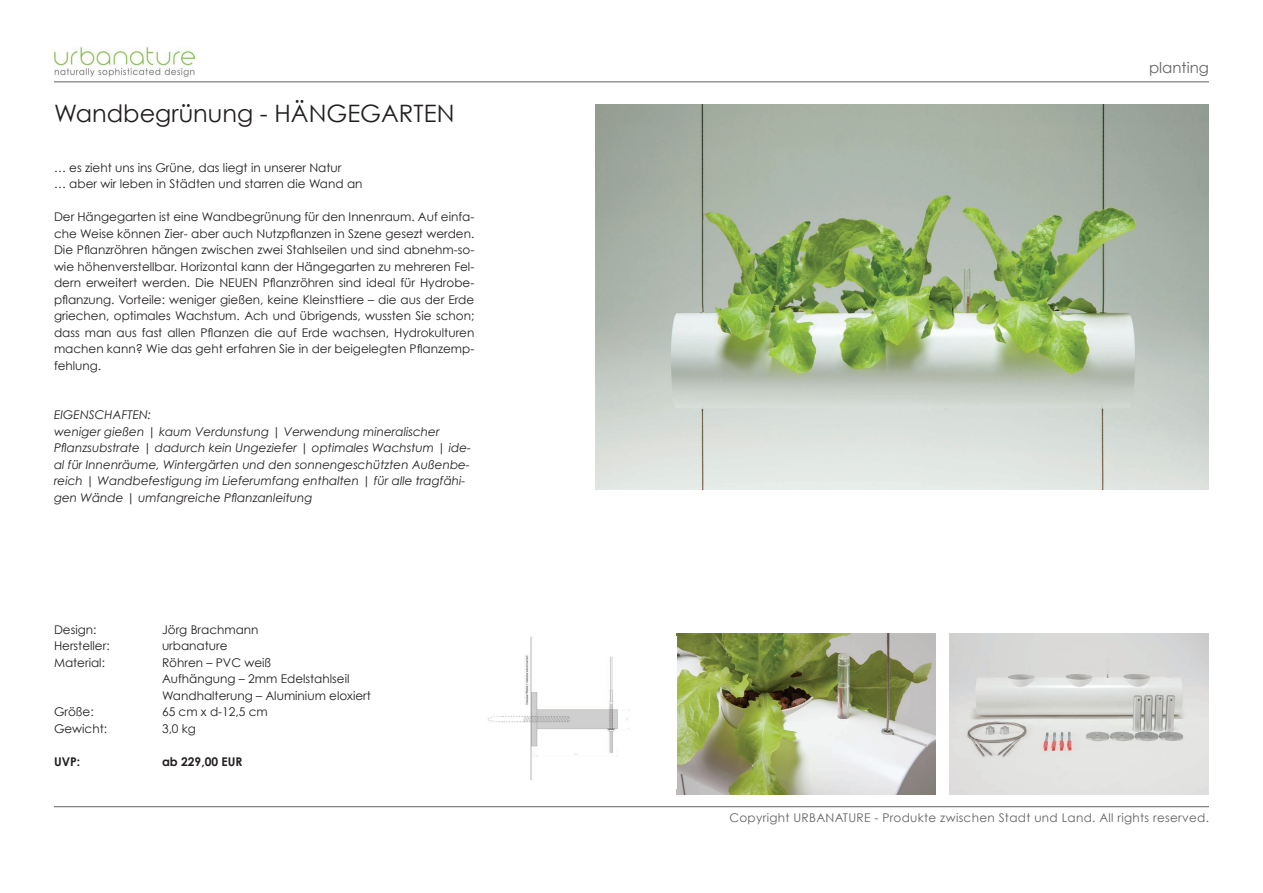
<style>
.page{position:relative;width:1263px;height:893px;background:#fff}
.page>*{position:absolute;margin:0;border:0;box-sizing:border-box;transform-origin:0 0}
.t1{font:24px "Century Gothic";color:#231f20}
.t2{font:15px "Century Gothic";color:#646362}
.t3{font:12px/16.5px "Century Gothic";color:#231f20}
.t4{font:italic 12px/16.5px "Century Gothic";color:#231f20}
.t5{font:12px "Century Gothic";letter-spacing:.025em;color:#646362}
.t6{font:700 12px "Century Gothic";color:#231f20}
</style>
<div class="page">
<hr style="left:54px;top:82px;width:1155px;height:1px;background:#646362">
<hr style="left:54px;top:806px;width:1155px;height:1px;background:#646362">
<img style="left:595px;top:104px;width:614px;height:385px">
<img style="left:676px;top:634px;width:259px;height:160px">
<img style="left:54px;top:47px;width:140px;height:31px">
<img style="left:949px;top:634px;width:260px;height:160px">
<img style="left:488px;top:636px;width:141px;height:145px">
<h1 class="t1" style="left:54px;top:99px;width:402px">Wandbegrünung - Hängegarten</h1>
<p class="t3" style="left:54px;top:159px;width:310px">… es zieht uns ins Grüne, das liegt in unserer N atur<br>… aber wir leben in Städten und starren die Wand an</p>
<p class="t3" style="left:54px;top:208px;width:422px;text-align:justify">Der Hängegarten ist eine Wandbegrünung für den Innenraum. Auf einfa&shy;che Weise können Zier- aber auch Nutzpflanzen in Szene gesezt werden.<br>Die Pflanzröhren hängen zwischen zwei Stahlseilen und sind abnehm-so&shy;wie höhenverstellbar. Horizontal kann der Hängegarten zu mehreren Fel&shy;dern erweitert werden. Die NEUEN Pflanzröhren sind ideal für Hydrobe&shy;pflanzung. Vorteile: weniger gießen, keine Kleinsttiere – die aus der Erde griechen, optimales Wachstum. Ach und übrigends, wussten Sie schon; dass man aus fast allen Pflanzen die auf Erde wachsen, Hydrokulturen machen kann? Wie das geht erfahren Sie in der beigelegten Pflanzemp&shy;fehlung.</p>
<p class="t4" style="left:54px;top:406px;width:419px">EIGENSCHAFTEN:<br>weniger gießen | kaum Verdunstung | Verwendung mineralischer Pflanzsubstrate | dadurch kein Ungeziefer | optimales Wachstum | ide&shy;al für Innenräume, Wintergärten und den sonnengeschützten Außenbe&shy;reich | Wandbefestigung im Lieferumfang enthalten | für alle tragfähi&shy;gen Wände | umfangreiche Pflanzanleitung</p>
<p class="t3" style="left:54px;top:621px;width:44px">Design:</p>
<p class="t3" style="left:162px;top:621px;width:98px">Jörg Brachmann</p>
<p class="t3" style="left:54px;top:637px;width:57px">Hersteller:</p>
<p class="t3" style="left:162px;top:637px;width:67px">urbanature</p>
<p class="t3" style="left:54px;top:654px;width:53px">Material:</p>
<p class="t3" style="left:162px;top:654px;width:210px">Röhren – PVC weiß<br>Aufhängung – 2mm Edelstahlseil<br>Wandhalterung – Aluminium eloxiert</p>
<p class="t3" style="left:54px;top:703px;width:41px">Größe:</p>
<p class="t3" style="left:162px;top:703px;width:107px">65 cm x d-12,5 cm</p>
<p class="t3" style="left:54px;top:720px;width:55px">Gewicht:</p>
<p class="t3" style="left:162px;top:720px;width:36px">3,0 kg</p>
<p class="t6" style="left:54px;top:754px;width:28px">UVP:</p>
<p class="t6" style="left:162px;top:754px;width:82px">ab 229,00 EUR</p>
<p class="t2" style="left:1149px;top:58px;width:61px">planting</p>
<p class="t5" style="left:729px;top:810px;width:481px">Copyright URBANATURE - Produkte zwischen Stadt und Land. All rights reserved.</p>
</div>
